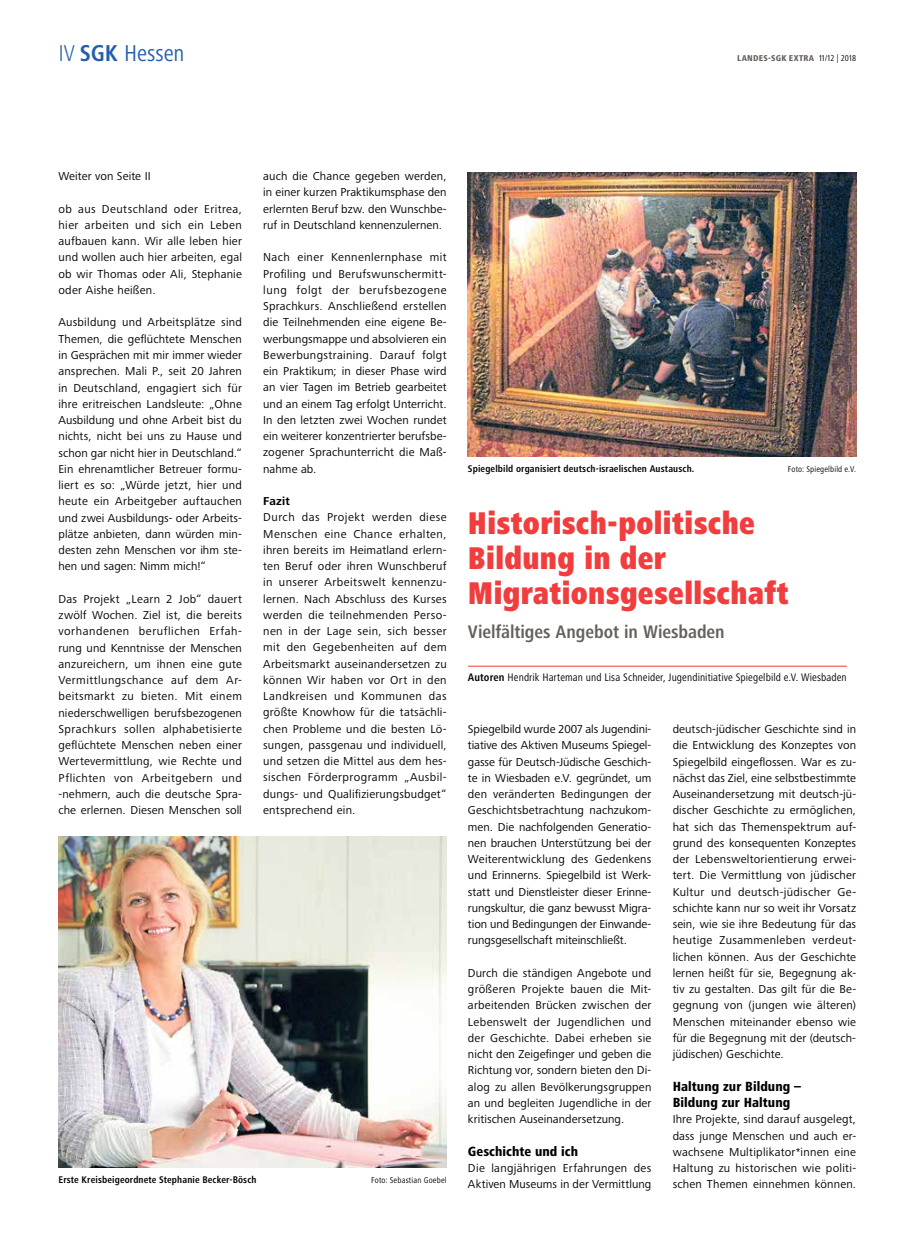
<style>
.page{position:relative;width:904px;height:1241px;background:#fff}
.page>*{position:absolute;margin:0;border:0;box-sizing:border-box;transform-origin:0 0}
.t1{font:900 condensed 32.5px/35px "Frutiger Next Pro";letter-spacing:.01em;color:#f13d3d;scale:.92 1}
.t2{font:condensed 23.75px "Frutiger Next Pro";color:#245fac}
.t3{font:700 condensed 18.75px "Frutiger Next Pro";letter-spacing:-.005em;color:#66605c}
.t4{font:800 condensed 13.75px/16.2px "Frutiger Next Pro";letter-spacing:.005em;color:#000}
.t5{font:11.88px/16.2px "Frutiger Next Pro";letter-spacing:.01em;color:#000;text-align:justify}
.t6{font:700 11.88px "Frutiger Next Pro";letter-spacing:.015em;color:#000}
.t7{font:condensed 11.25px "Frutiger Next Pro";letter-spacing:.01em;color:#000}
.t8{font:700 condensed 10px "Frutiger Next Pro";letter-spacing:.015em;color:#000}
.t9{font:condensed 8.75px "Frutiger Next Pro";letter-spacing:.02em;color:#000}
.t10{font:800 condensed 8.75px "Frutiger Next Pro";letter-spacing:.03em;color:#66605c}
.s1{font-weight:300}
.s2{font-weight:700}
.s3{font-weight:400;color:#000}
</style>
<div class="page">
<img style="left:58px;top:836px;width:388px;height:331px">
<img style="left:468px;top:173px;width:388px;height:283px">
<hr style="left:468px;top:665px;width:378px;height:1px;background:#f13d3d">
<h2 class="t2" style="left:58px;top:40px;width:127px"><span class="s1">IV</span> <span class="s2">SGK</span> Hessen</h2>
<p class="t10" style="left:737px;top:53px;width:120px">LANDES-SGK EXTRA <span class="s3">11/12 | 2018</span></p>
<p class="t5" style="left:58px;top:168px;width:94px">Weiter von Seite II</p>
<p class="t5" style="left:58px;top:200px;width:185px">ob aus Deutschland oder Eritrea, hier arbeiten und sich ein Leben aufbauen kann. Wir alle leben hier und wollen auch hier arbeiten, egal ob wir Thomas oder Ali, Stephanie oder Aishe heißen.</p>
<p class="t5" style="left:58px;top:314px;width:185px">Ausbildung und Arbeitsplätze sind Themen, die geflüchtete Menschen in Gesprächen mit mir immer wieder ansprechen. Mali P., seit 20 Jahren in Deutschland, engagiert sich für ihre eritreischen Landsleute: „Ohne Ausbildung und ohne Arbeit bist du nichts, nicht bei uns zu Hause und schon gar nicht hier in Deutschland.“ Ein ehrenamtlicher Betreuer formu&shy;liert es so: „Würde jetzt, hier und heute ein Arbeitgeber auftauchen und zwei Ausbildungs- oder Arbeits&shy;plätze anbieten, dann würden min&shy;desten zehn Menschen vor ihm ste&shy;hen und sagen: Nimm mich!“</p>
<p class="t5" style="left:58px;top:590px;width:185px">Das Projekt „Learn 2 Job“ dauert zwölf Wochen. Ziel ist, die bereits vorhandenen beruflichen Erfah&shy;rung und Kenntnisse der Menschen anzureichern, um ihnen eine gute Vermittlungschance auf dem Ar&shy;beitsmarkt zu bieten. Mit einem niederschwelligen berufsbezogenen Sprachkurs sollen alphabetisierte geflüchtete Menschen neben einer Wertevermittlung, wie Rechte und Pflichten von Arbeitgebern und -nehmern, auch die deutsche Spra&shy;che erlernen. Diesen Menschen soll</p>
<p class="t5" style="left:263px;top:168px;width:185px">auch die Chance gegeben werden, in einer kurzen Praktikumsphase den erlernten Beruf bzw. den Wunschbe&shy;ruf in Deutschland kennenzulernen.</p>
<p class="t5" style="left:263px;top:249px;width:185px">Nach einer Kennenlernphase mit Profiling und Berufswunschermitt&shy;lung folgt der berufsbezogene Sprachkurs. Anschließend erstellen die Teilnehmenden eine eigene Be&shy;werbungsmappe und absolvieren ein Bewerbungstraining. Darauf folgt ein Praktikum; in dieser Phase wird an vier Tagen im Betrieb gearbeitet und an einem Tag erfolgt Unterricht.<br>In den letzten zwei Wochen rundet ein weiterer konzentrierter berufsbe&shy;zogener Sprachunterricht die Maß&shy;nahme ab.</p>
<p class="t6" style="left:263px;top:494px;width:28px">Fazit</p>
<p class="t5" style="left:263px;top:509px;width:185px">Durch das Projekt werden diese Menschen eine Chance erhalten, ihren bereits im Heimatland erlern&shy;ten Beruf oder ihren Wunschberuf in unserer Arbeitswelt kennenzu&shy;lernen. Nach Abschluss des Kurses werden die teilnehmenden Perso&shy;nen in der Lage sein, sich besser mit den Gegebenheiten auf dem Arbeitsmarkt auseinandersetzen zu können Wir haben vor Ort in den Landkreisen und Kommunen das größte Knowhow für die tatsächli&shy;chen Probleme und die besten Lö&shy;sungen, passgenau und individuell, und setzen die Mittel aus dem hes&shy;sischen Förderprogramm „Ausbil&shy;dungs- und Qualifizierungsbudget“ entsprechend ein.</p>
<p class="t8" style="left:58px;top:1173px;width:200px">Erste Kreisbeigeordnete Stephanie Becker-Bösch</p>
<p class="t9" style="left:371px;top:1175px;width:77px">Foto: Sebastian Goebel</p>
<p class="t8" style="left:468px;top:462px;width:228px">Spiegelbild organisiert deutsch-israelischen Austausch.</p>
<p class="t9" style="left:787px;top:463px;width:70px">Foto: Spiegelbild e.V.</p>
<h1 class="t1" style="left:468px;top:506px;width:350px">Historisch-politische<br>Bildung in der<br>Migrationsgesellschaft</h1>
<h3 class="t3" style="left:468px;top:620px;width:258px">Vielfältiges Angebot in Wiesbaden</h3>
<p class="t7" style="left:468px;top:670px;width:380px"><span class="s2">Autoren</span> Hendrik Harteman und Lisa Schneider, Jugendinitiative Spiegelbild e.V. Wiesbaden</p>
<p class="t5" style="left:468px;top:720px;width:185px">Spiegelbild wurde 2007 als Jugendini&shy;tiative des Aktiven Museums Spiegel&shy;gasse für Deutsch-Jüdische Geschich&shy;te in Wiesbaden e.V. gegründet, um den veränderten Bedingungen der Geschichtsbetrachtung nachzukom&shy;men. Die nachfolgenden Generatio&shy;nen brauchen Unterstützung bei der Weiterentwicklung des Gedenkens und Erinnerns. Spiegelbild ist Werk&shy;statt und Dienstleister dieser Erinne&shy;rungskultur, die ganz bewusst Migra&shy;tion und Bedingungen der Einwande&shy;rungsgesellschaft miteinschließt.</p>
<p class="t5" style="left:468px;top:964px;width:185px">Durch die ständigen Angebote und größeren Projekte bauen die Mit&shy;arbeitenden Brücken zwischen der Lebenswelt der Jugendlichen und der Geschichte. Dabei erheben sie nicht den Zeigefinger und geben die Richtung vor, sondern bieten den Di&shy;alog zu allen Bevölkerungsgruppen an und begleiten Jugendliche in der kritischen Auseinandersetzung.</p>
<p class="t4" style="left:468px;top:1142px;width:112px">Geschichte und ich</p>
<p class="t5" style="left:468px;top:1159px;width:185px">Die langjährigen Erfahrungen des<br>Aktiven Museums in der Vermittlung</p>
<p class="t5" style="left:672px;top:720px;width:185px">deutsch-jüdischer Geschichte sind in die Entwicklung des Konzeptes von Spiegelbild eingeflossen. War es zu&shy;nächst das Ziel, eine selbstbestimmte Auseinandersetzung mit deutsch-jü&shy;discher Geschichte zu ermöglichen, hat sich das Themenspektrum auf&shy;grund des konsequenten Konzeptes der Lebensweltorientierung erwei&shy;tert. Die Vermittlung von jüdischer Kultur und deutsch-jüdischer Ge&shy;schichte kann nur so weit ihr Vorsatz sein, wie sie ihre Bedeutung für das heutige Zusammenleben verdeut&shy;lichen können. Aus der Geschichte lernen heißt für sie, Begegnung ak&shy;tiv zu gestalten. Das gilt für die Be&shy;gegnung von (jungen wie älteren)<br>Menschen miteinander ebenso wie für die Begegnung mit der (deutsch&shy;jüdischen) Geschichte.</p>
<p class="t4" style="left:672px;top:1077px;width:130px">Haltung zur Bildung –<br>Bildung zur Haltung</p>
<p class="t5" style="left:672px;top:1110px;width:185px">Ihre Projekte, sind darauf ausgelegt, dass junge Menschen und auch er&shy;wachsene Multiplikator*innen eine Haltung zu historischen wie politi&shy;schen Themen einnehmen können.</p>
</div>
